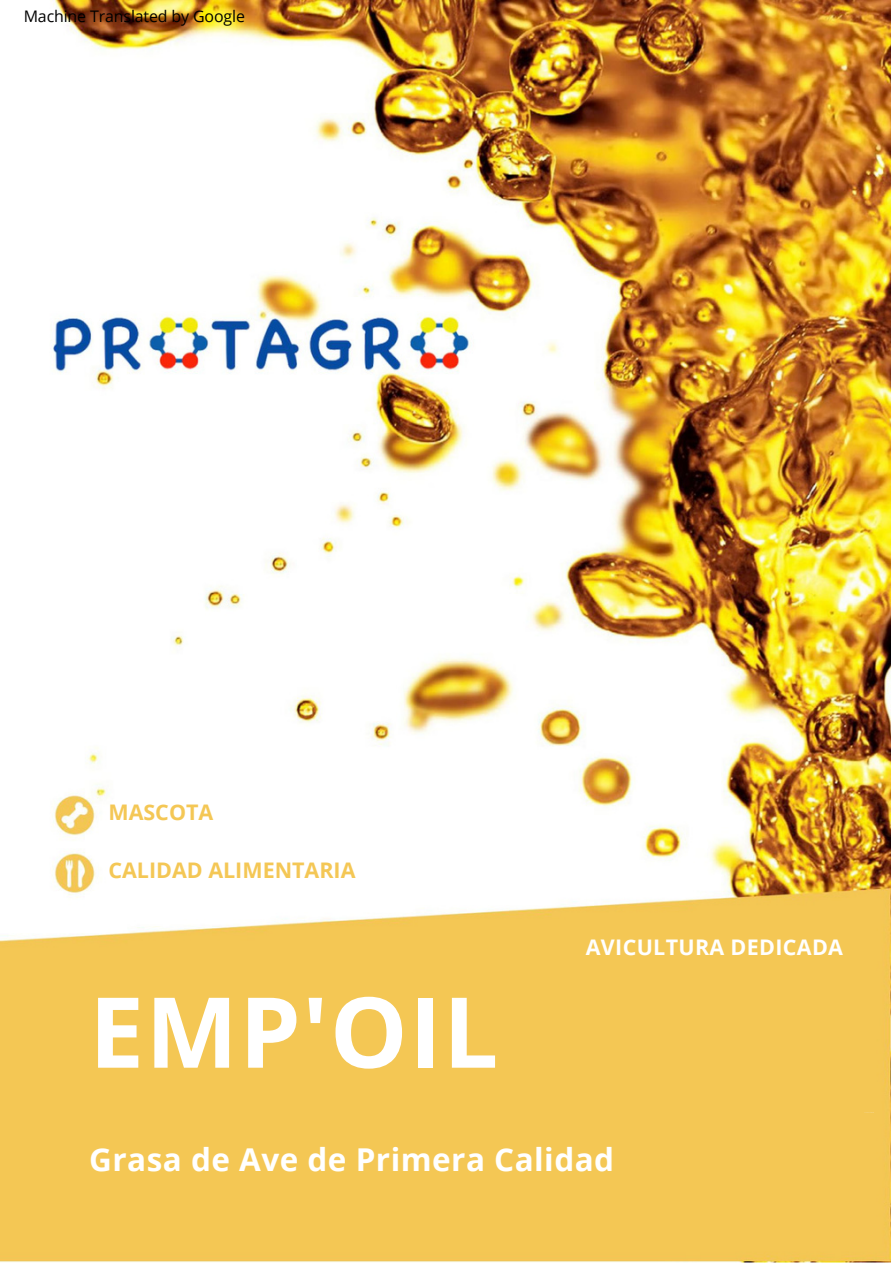
<style>
.page{position:relative;width:893px;height:1264px;background:#fff}
.page>*{position:absolute;margin:0;border:0;box-sizing:border-box;transform-origin:0 0}
.t1{font:700 97.8px "Open Sans";letter-spacing:.015em;color:#fff}
.t2{font:700 31.5px "Open Sans";letter-spacing:.015em;color:#fff}
.t3{font:700 21.45px "Open Sans";color:#f4c755}
.t4{font:700 21.45px "Open Sans";letter-spacing:.015em;color:#fff}
.t5{font:15.9px "Open Sans";letter-spacing:-.01em;color:#000}
</style>
<div class="page">
<img style="left:0;top:0;width:890px;height:1262px">
<p class="t5" style="left:24px;top:5px;width:223px">Machine Translated by Google</p>
<p class="t3" style="left:108px;top:796px;width:106px">MASCOTA</p>
<p class="t3" style="left:108px;top:855px;width:248px">CALIDAD ALIMENTARIA</p>
<p class="t1" style="left:89px;top:963px;width:410px">EMP'OIL</p>
<p class="t4" style="left:585px;top:932px;width:259px">AVICULTURA DEDICADA</p>
<p class="t2" style="left:89px;top:1137px;width:526px">Grasa de Ave de Primera Calidad</p>
</div>
